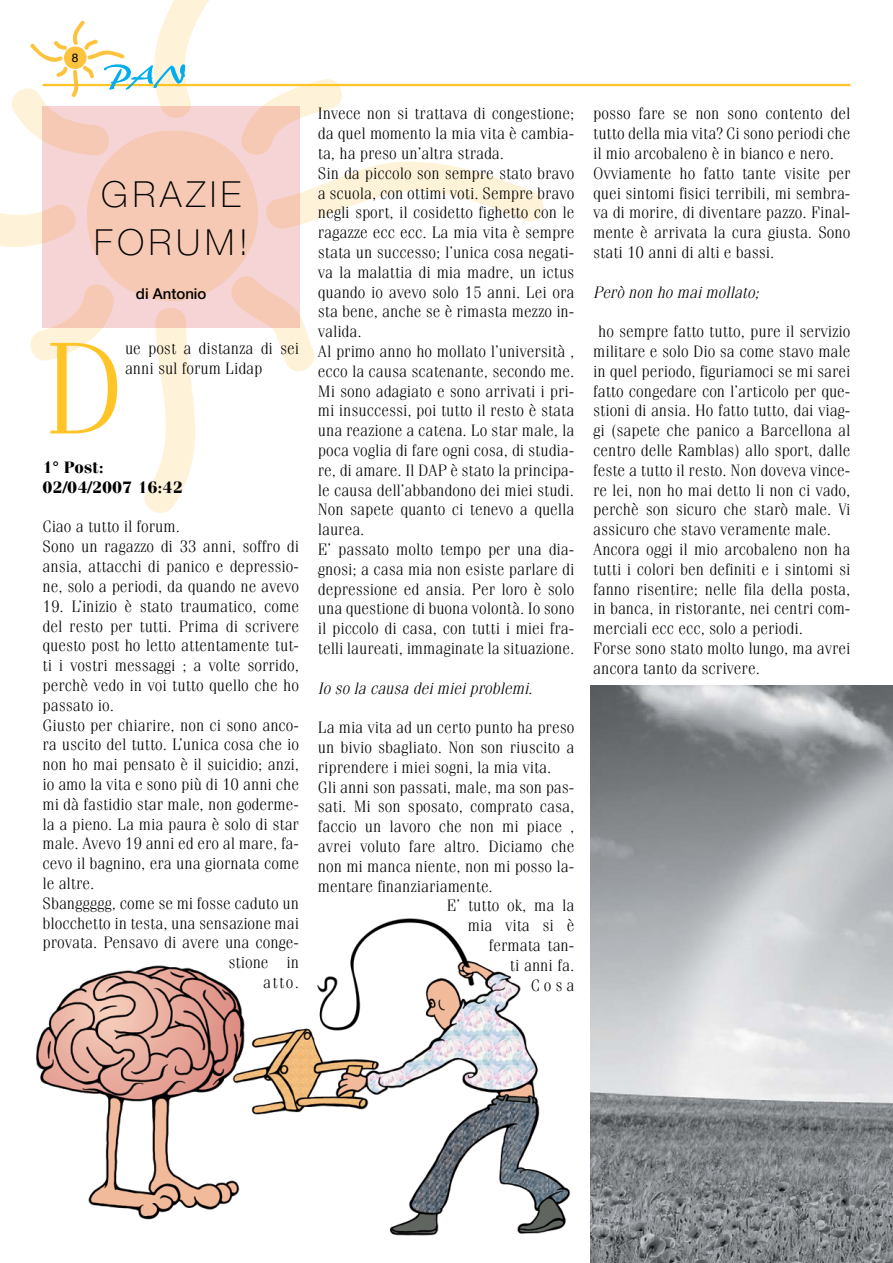
<style>
.page{position:relative;width:893px;height:1263px;background:#fff}
.page>*{position:absolute;margin:0;border:0;box-sizing:border-box;transform-origin:0 0}
.t1{font:300 130.95px "Fenice";color:#ffc425}
.t2{font:100 36px/48px "Helvetica Neue";color:#000}
.t3{font:300 16.5px/19.8px "Fenice";color:#000}
.t4{font:italic 300 16.5px "Fenice";color:#000}
.t5{font:700 16.5px/19.8px "Fenice";color:#000}
.t6{font:500 15px "Helvetica Neue";color:#000}
.t7{font:12px "Helvetica";color:#000}
</style>
<div class="page">
<img style="left:36px;top:857px;width:555px;height:406px">
<hr style="left:43px;top:84px;width:807px;height:2px;background:#ffc425">
<svg style="left:0;top:0;width:543px;height:513px"></svg>
<img style="left:591px;top:685px;width:302px;height:578px">
<p class="t7" style="left:72px;top:49px;width:8px">8</p>
<h2 class="t2" style="left:94px;top:170px;width:131px">GRAZIE<br>FORUM</h2>
<h2 class="t2" style="left:239px;top:218px;width:11px">!</h2>
<p class="t6" style="left:136px;top:285px;width:72px">di Antonio</p>
<h1 class="t1" style="left:43px;top:312px;width:84px">D</h1>
<p class="t3" style="left:125px;top:338px;width:176px">ue post a distanza di sei anni sul forum Lidap</p>
<p class="t5" style="left:43px;top:457px;width:142px">1° Post:<br>02/04/2007 16:42</p>
<p class="t3" style="left:43px;top:517px;width:258px">Ciao a tutto il forum.<br>Sono un ragazzo di 33 anni, soffro di ansia, attacchi di panico e depressio&shy;ne, solo a periodi, da quando ne avevo</p>
<p class="t3" style="left:43px;top:596px;width:258px">19. L’inizio è stato traumatico, come</p>
<p class="t3" style="left:43px;top:616px;width:258px">del resto per tutti. Prima di scrivere</p>
<p class="t3" style="left:43px;top:635px;width:258px">questo post ho letto attentamente tut-</p>
<p class="t3" style="left:43px;top:655px;width:258px">ti i vostri messaggi ; a volte sorrido,</p>
<p class="t3" style="left:43px;top:675px;width:258px">perchè vedo in voi tutto quello che ho</p>
<p class="t3" style="left:43px;top:695px;width:73px">passato io.</p>
<p class="t3" style="left:43px;top:715px;width:258px">Giusto per chiarire, non ci sono anco-</p>
<p class="t3" style="left:43px;top:734px;width:258px">ra uscito del tutto. L’unica cosa che io</p>
<p class="t3" style="left:43px;top:754px;width:258px">non ho mai pensato è il suicidio; anzi,</p>
<p class="t3" style="left:43px;top:774px;width:258px">io amo la vita e sono più di 10 anni che</p>
<p class="t3" style="left:43px;top:794px;width:258px">mi dà fastidio star male, non goderme-</p>
<p class="t3" style="left:43px;top:814px;width:258px">la a pieno. La mia paura è solo di star</p>
<p class="t3" style="left:43px;top:833px;width:258px">male. Avevo 19 anni ed ero al mare, fa-</p>
<p class="t3" style="left:43px;top:853px;width:258px">cevo il bagnino, era una giornata come</p>
<p class="t3" style="left:43px;top:873px;width:53px">le altre.</p>
<p class="t3" style="left:43px;top:893px;width:258px">Sbanggggg, come se mi fosse caduto un</p>
<p class="t3" style="left:43px;top:913px;width:258px">blocchetto in testa, una sensazione mai</p>
<p class="t3" style="left:43px;top:932px;width:258px">provata. Pensavo di avere una conge-</p>
<p class="t3" style="left:229px;top:952px;width:72px">stione in</p>
<p class="t3" style="left:263px;top:972px;width:37px">atto.</p>
<p class="t3" style="left:318px;top:104px;width:258px">Invece non si trattava di congestione; da quel momento la mia vita è cambia&shy;ta, ha preso un’altra strada.<br>Sin da piccolo son sempre stato bravo a scuola, con ottimi voti. Sempre bravo negli sport, il cosidetto fighetto con le ragazze ecc ecc. La mia vita è sempre stata un successo; l’unica cosa negati&shy;va la malattia di mia madre, un ictus quando io avevo solo 15 anni. Lei ora sta bene, anche se è rimasta mezzo in&shy;valida.<br>Al primo anno ho mollato l’università , ecco la causa scatenante, secondo me.<br>Mi sono adagiato e sono arrivati i pri&shy;mi insuccessi, poi tutto il resto è stata una reazione a catena. Lo star male, la poca voglia di fare ogni cosa, di studia&shy;re, di amare. Il DAP è stato la principa&shy;le causa dell’abbandono dei miei studi.<br>Non sapete quanto ci tenevo a quella laurea.<br>E’ passato molto tempo per una dia&shy;gnosi; a casa mia non esiste parlare di depressione ed ansia. Per loro è solo una questione di buona volontà. Io sono il piccolo di casa, con tutti i miei fra&shy;telli laureati, immaginate la situazione.</p>
<p class="t4" style="left:318px;top:678px;width:216px">Io so la causa dei miei problemi.</p>
<p class="t3" style="left:318px;top:717px;width:258px">La mia vita ad un certo punto ha preso</p>
<p class="t3" style="left:318px;top:737px;width:258px">un bivio sbagliato. Non son riuscito a</p>
<p class="t3" style="left:318px;top:757px;width:235px">riprendere i miei sogni, la mia vita.</p>
<p class="t3" style="left:318px;top:777px;width:258px">Gli anni son passati, male, ma son pas-</p>
<p class="t3" style="left:318px;top:797px;width:258px">sati. Mi son sposato, comprato casa,</p>
<p class="t3" style="left:318px;top:816px;width:258px">faccio un lavoro che non mi piace ,</p>
<p class="t3" style="left:318px;top:836px;width:258px">avrei voluto fare altro. Diciamo che</p>
<p class="t3" style="left:318px;top:856px;width:258px">non mi manca niente, non mi posso la-</p>
<p class="t3" style="left:318px;top:876px;width:177px">mentare finanziariamente.</p>
<p class="t3" style="left:447px;top:896px;width:129px">E’ tutto ok, ma la</p>
<p class="t3" style="left:468px;top:915px;width:108px">mia vita si è</p>
<p class="t3" style="left:489px;top:935px;width:87px">fermata tan-</p>
<p class="t3" style="left:510px;top:955px;width:66px">ti anni fa.</p>
<p class="t3" style="left:531px;top:975px;width:45px">Cosa</p>
<p class="t3" style="left:593px;top:104px;width:259px">posso fare se non sono contento del tutto della mia vita? Ci sono periodi che il mio arcobaleno è in bianco e nero.<br>Ovviamente ho fatto tante visite per quei sintomi fisici terribili, mi sembra&shy;va di morire, di diventare pazzo. Final&shy;mente è arrivata la cura giusta. Sono stati 10 anni di alti e bassi.</p>
<p class="t4" style="left:593px;top:282px;width:167px">Però non ho mai mollato;</p>
<p class="t3" style="left:593px;top:321px;width:259px;text-indent:5px">ho sempre fatto tutto, pure il servizio militare e solo Dio sa come stavo male in quel periodo, figuriamoci se mi sarei fatto congedare con l’articolo per que&shy;stioni di ansia. Ho fatto tutto, dai viag&shy;gi (sapete che panico a Barcellona al centro delle Ramblas) allo sport, dalle feste a tutto il resto. Non doveva vince&shy;re lei, non ho mai detto li non ci vado, perchè son sicuro che starò male. Vi assicuro che stavo veramente male.<br>Ancora oggi il mio arcobaleno non ha tutti i colori ben definiti e i sintomi si fanno risentire; nelle fila della posta, in banca, in ristorante, nei centri com&shy;merciali ecc ecc, solo a periodi.<br>Forse sono stato molto lungo, ma avrei ancora tanto da scrivere.</p>
</div>
